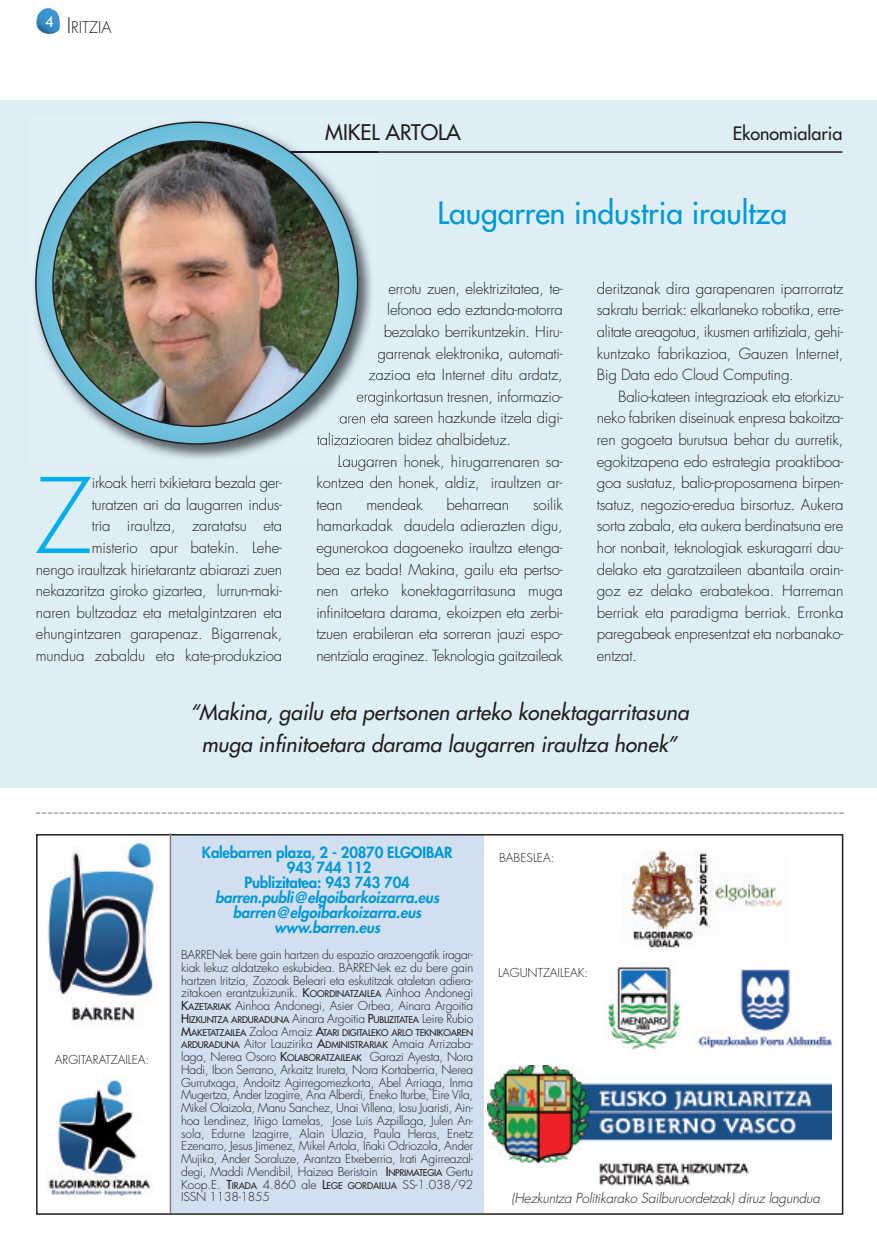
<style>
.page{position:relative;width:877px;height:1247px;background:#fff}
.page>*{position:absolute;margin:0;border:0;box-sizing:border-box;transform-origin:0 0}
.t1{font:300 100.95px "Futura";color:#00aeef}
.t2{font:30px "Futura";color:#0099d8}
.t3{font:italic 21px/31.5px "Futura";letter-spacing:.005em;color:#231f20;text-align:center}
.t4{font:21px "Futura";color:#231f20}
.t5{font:18px "Futura";color:#231f20}
.t6{font:300 15.75px "Futura";color:#231f20}
.t7{font:300 15px/21.6px "Futura";letter-spacing:-.015em;color:#231f20;text-align:justify}
.t8{font:italic 800 15px/15px "Futura";letter-spacing:-.01em;color:#0099d8;text-align:center}
.t9{font:800 15px/15px "Futura";letter-spacing:-.015em;color:#0099d8;text-align:center}
.t10{font:15px "Trebuchet MS";color:#fff}
.t11{font:italic 300 13.5px "Futura";letter-spacing:-.01em;color:#231f20}
.t12{font:300 12px/12.8px "Futura";letter-spacing:-.01em;color:#231f20;text-align:justify}
.t13{font:9px/12.8px "Futura";letter-spacing:-.02em;color:#231f20}
.s1{font-size:21px}
.s2{font-weight:400}
.s3{font-weight:400;font-size:9px}
.s4{font-size:12px}
.s5{font-weight:300;font-size:12px}
</style>
<div class="page">
<div style="left:0;top:101px;width:877px;height:687px;background:#ddeef5"></div>
<img style="left:36px;top:8px;width:24px;height:26px">
<svg style="left:36px;top:812px;width:808px;height:2px"></svg>
<div style="left:171px;top:834px;width:313px;height:378px;background:#d1dfee"></div>
<img style="left:48px;top:842px;width:106px;height:182px">
<div style="left:36px;top:834px;width:807px;height:381px;border:2px solid #231f20"></div>
<img style="left:487px;top:1066px;width:345px;height:120px">
<img style="left:48px;top:1079px;width:103px;height:116px">
<hr style="left:170px;top:833px;width:1px;height:380px;background:#808285">
<img style="left:624px;top:850px;width:158px;height:98px">
<img style="left:607px;top:963px;width:73px;height:87px">
<img style="left:696px;top:969px;width:137px;height:79px">
<hr style="left:288px;top:151px;width:554px;height:2px;background:#231f20">
<img style="left:34px;top:225px;width:342px;height:239px">
<svg style="left:368px;top:372px;width:10px;height:8px"></svg>
<img style="left:358px;top:393px;width:20px;height:13px">
<img style="left:358px;top:415px;width:20px;height:8px">
<img style="left:358px;top:433px;width:20px;height:12px">
<img style="left:339px;top:454px;width:39px;height:10px">
<svg style="left:35px;top:121px;width:323px;height:324px"></svg>
<img style="left:52px;top:140px;width:287px;height:287px">
<p class="t10" style="left:45px;top:13px;width:9px">4</p>
<p class="t6" style="left:67px;top:20px;width:46px"><span class="s1">I</span>RITZIA</p>
<p class="t7" style="left:36px;top:473px;width:248px;text-align:right">irkoak herri txikietara bezala ger-<br>turatzen ari da laugarren indus-<br>tria iraultza, zaratatsu eta<br>misterio apur batekin. Lehe-<br>nengo iraultzak hirietarantz abiarazi zuen nekazaritza giroko gizartea, lurrun-maki&shy;naren bultzadaz eta metalgintzaren eta ehungintzaren garapenaz. Bigarrenak, mundua zabaldu eta kate-produkzioa</p>
<h1 class="t1" style="left:35px;top:470px;width:59px">Z</h1>
<h3 class="t4" style="left:325px;top:121px;width:137px">MIKEL ARTOLA</h3>
<p class="t5" style="left:733px;top:124px;width:111px">Ekonomialaria</p>
<h2 class="t2" style="left:438px;top:198px;width:351px">Laugarren industria iraultza</h2>
<p class="t7" style="left:388px;top:279px;width:176px">errotu zuen, elektrizitatea, te-</p>
<p class="t7" style="left:387px;top:300px;width:177px">lefonoa edo eztanda-motorra</p>
<p class="t7" style="left:384px;top:322px;width:180px">bezalako berrikuntzekin. Hiru-</p>
<p class="t7" style="left:377px;top:343px;width:187px">garrenak elektronika, automati-</p>
<p class="t7" style="left:368px;top:365px;width:196px">zazioa eta Internet ditu ardatz,</p>
<p class="t7" style="left:356px;top:387px;width:208px">eraginkortasun tresnen, informazio-</p>
<p class="t7" style="left:339px;top:408px;width:225px">aren eta sareen hazkunde itzela digi-</p>
<p class="t7" style="left:317px;top:430px;width:196px">talizazioaren bidez ahalbidetuz.</p>
<p class="t7" style="left:338px;top:451px;width:226px">Laugarren honek, hirugarrenaren sa-</p>
<p class="t7" style="left:316px;top:473px;width:247px">kontzea den honek, aldiz, iraultzen ar-</p>
<p class="t7" style="left:316px;top:495px;width:28px">tean</p>
<p class="t7" style="left:366px;top:495px;width:58px">mendeak</p>
<p class="t7" style="left:446px;top:495px;width:64px">beharrean</p>
<p class="t7" style="left:316px;top:495px;width:248px;text-indent:217px">soilik hamarkadak daudela adierazten digu, egunerokoa dagoeneko iraultza etenga&shy;bea ez bada! Makina, gailu eta pertso&shy;nen arteko konektagarritasuna muga infinitoetara darama, ekoizpen eta zerbi&shy;tzuen erabileran eta sorreran jauzi espo&shy;nentziala eraginez. Teknologia gaitzaileak</p>
<p class="t7" style="left:597px;top:279px;width:248px">deritzanak dira garapenaren iparrorratz sakratu berriak: elkarlaneko robotika, erre&shy;alitate areagotua, ikusmen artifiziala, gehi&shy;kuntzako fabrikazioa, Gauzen Internet, Big Data edo Cloud Computing.</p>
<p class="t7" style="left:597px;top:387px;width:248px;text-indent:21px">Balio-kateen integrazioak eta etorkizu&shy;neko fabriken diseinuak enpresa bakoitza&shy;ren gogoeta burutsua behar du aurretik, egokitzapena edo estrategia proaktiboa&shy;goa sustatuz, balio-proposamena birpen&shy;tsatuz, negozio-eredua birsortuz. Aukera sorta zabala, eta aukera berdinatsuna ere hor nonbait, teknologiak eskuragarri dau&shy;delako eta garatzaileen abantaila orain&shy;goz ez delako erabatekoa. Harreman berriak eta paradigma berriak. Erronka paregabeak enpresentzat eta norbanako&shy;entzat.</p>
<h3 class="t3" style="left:190px;top:698px;width:501px">“Makina, gailu eta pertsonen arteko konektagarritasuna muga infinitoetara darama laugarren iraultza honek”</h3>
<p class="t12" style="left:55px;top:1054px;width:96px">ARGITARATZAILEA:</p>
<p class="t9" style="left:202px;top:846px;width:252px">Kalebarren plaza, 2 - 20870 ELGOIBAR<br>943 744 112<br>Publizitatea: 943 743 704</p>
<p class="t8" style="left:215px;top:891px;width:226px">barren.publi@elgoibarkoizarra.eus barren@elgoibarkoizarra.eus www.barren.eus</p>
<p class="t12" style="left:181px;top:949px;width:294px">BARRENek bere gain hartzen du espazio arazoengatik iragar&shy;kiak lekuz aldatzeko eskubidea. BARRENek ez du bere gain hartzen Iritzia, Zozoak Beleari eta eskutitzak ataletan adiera&shy;zitakoen erantzukizunik. <span class="s2">K</span><span class="s3">OORDINATZAILEA</span> Ainhoa Andonegi <span class="s2">K</span><span class="s3">AZETARIAK</span> Ainhoa Andonegi, Asier Orbea, Ainara Argoitia</p>
<p class="t13" style="left:181px;top:1014px;width:294px"><span class="s4">H</span>IZKUNTZA ARDURADUNA <span class="s5">Ainara Argoitia</span> <span class="s4">P</span>UBLIZITATEA <span class="s5">Leire Rubio<br></span><span class="s4">M</span>AKETATZAILEA <span class="s5">Zaloa Arnaiz</span> <span class="s4">A</span>TARI DIGITALEKO ARLO TEKNIKOAREN</p>
<p class="t12" style="left:181px;top:1038px;width:294px"><span class="s3">ARDURADUNA</span> Aitor Lauzirika <span class="s2">A</span><span class="s3">DMINISTRARIAK</span> Amaia Arrizaba&shy;laga, Nerea Osoro <span class="s2">K</span><span class="s3">OLABORATZAILEAK</span> Garazi Ayesta, Nora Hadi, Ibon Serrano, Arkaitz Irureta, Nora Kortaberria, Nerea Gurrutxaga, Andoitz Agirregomezkorta, Abel Arriaga, Inma Mugertza, Ander Izagirre, Ana Alberdi, Eneko Iturbe, Eire Vila, Mikel Olaizola, Manu Sanchez, Unai Villena, Iosu Juaristi, Ain&shy;hoa Lendinez, Iñigo Lamelas, Jose Luis Azpillaga, Julen An&shy;sola, Edurne Izagirre, Alain Ulazia, Paula Heras, Enetz Ezenarro, Jesus Jimenez, Mikel Artola, Iñaki Odriozola, Ander Mujika, Ander Soraluze, Arantza Etxeberria, Irati Agirreazal&shy;degi, Maddi Mendibil, Haizea Beristain <span class="s2">I</span><span class="s3">NPRIMATEGIA</span> Gertu Koop.E. <span class="s2">T</span><span class="s3">IRADA</span> 4.860 ale <span class="s2">L</span><span class="s3">EGE GORDAILUA</span> SS-1.038/92<br>ISSN 1138-1855</p>
<p class="t12" style="left:499px;top:852px;width:57px">BABESLEA:</p>
<p class="t12" style="left:498px;top:967px;width:92px">LAGUNTZAILEAK:</p>
<p class="t11" style="left:511px;top:1191px;width:310px">(Hezkuntza Politikarako Sailburuordetzak) diruz lagundua</p>
</div>
